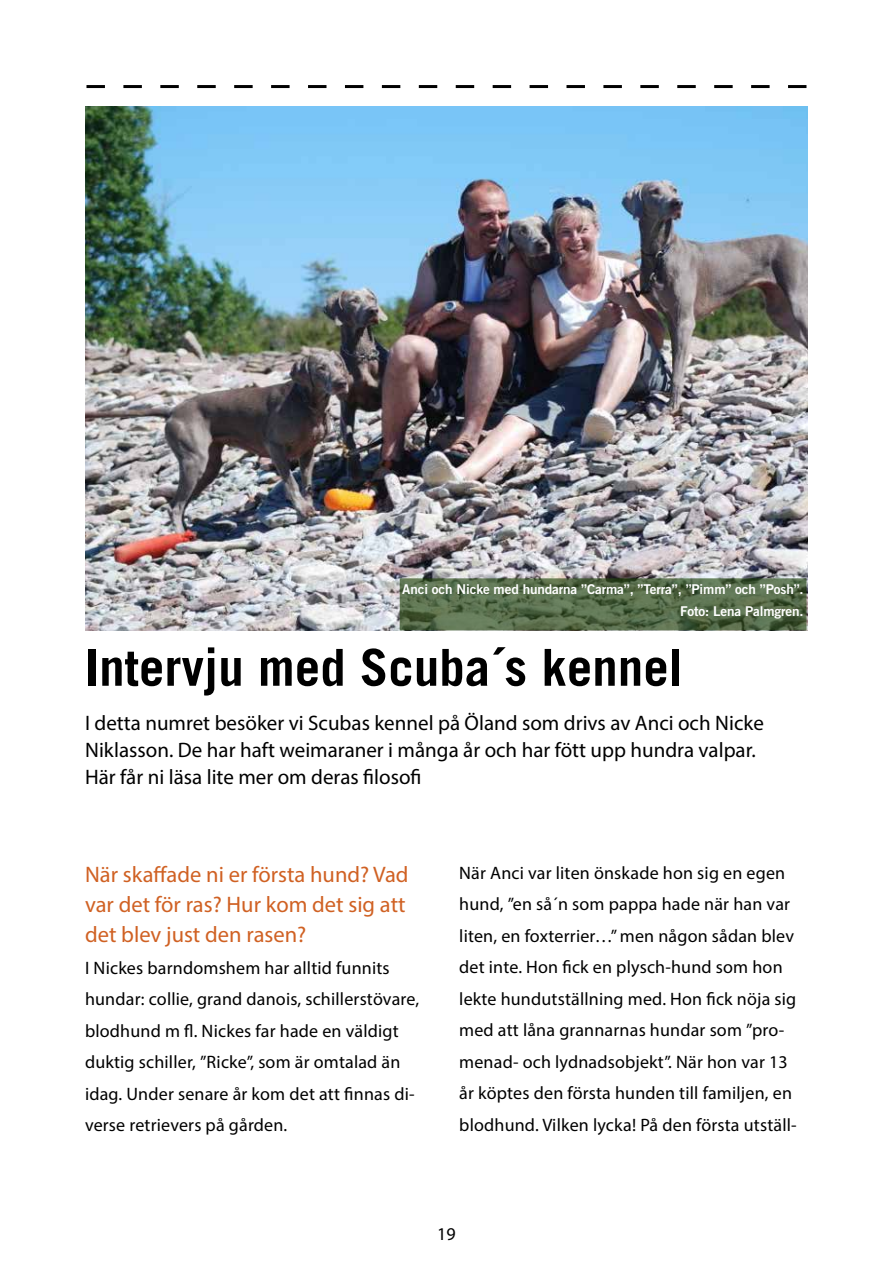
<style>
.page{position:relative;width:893px;height:1263px;background:#fff}
.page>*{position:absolute;margin:0;border:0;box-sizing:border-box;transform-origin:0 0}
.t1{font:700 51px "Trade Gothic";color:#000}
.t2{font:22.5px/30px "Myriad Pro";color:#d06123}
.t3{font:21px/27px "Myriad Pro";color:#000}
.t4{font:18px/31.5px "Myriad Pro";letter-spacing:.01em;color:#000}
.t5{font:13.5px/22.5px "Trade Gothic Bold Two";letter-spacing:-.01em;color:#fff;text-align:right}
</style>
<div class="page">
<img style="left:85px;top:107px;width:723px;height:523px">
<svg style="left:400px;top:578px;width:406px;height:52px;background:#566b4a"></svg>
<svg style="left:86px;top:85px;width:720px;height:3px"></svg>
<p class="t5" style="left:402px;top:577px;width:403px">Anci och Nicke med hundarna ”Carma”, ”Terra”, ”Pimm” och ”Posh”.<br>Foto: Lena Palmgren.</p>
<h1 class="t1" style="left:85px;top:636px;width:599px">Intervju med Scuba´s kennel</h1>
<p class="t3" style="left:85px;top:709px;width:680px">I detta numret besöker vi Scubas kennel på Öland som drivs av Anci och Nicke<br>Niklasson. De har haft weimaraner i många år och har fött upp hundra valpar.<br>Här får ni läsa lite mer om deras filosofi</p>
<p class="t2" style="left:85px;top:859px;width:325px">När skaffade ni er första hund? Vad var det för ras? Hur kom det sig att det blev just den rasen?</p>
<p class="t4" style="left:85px;top:952px;width:336px">I Nickes barndomshem har alltid funnits hundar: collie, grand danois, schillerstövare, blodhund m fl. Nickes far hade en väldigt duktig schiller, ”Ricke”, som är omtalad än idag. Under senare år kom det att finnas di&shy;verse retrievers på gården.</p>
<p class="t4" style="left:459px;top:857px;width:339px">När Anci var liten önskade hon sig en egen hund, ”en så´n som pappa hade när han var liten, en foxterrier…” men någon sådan blev det inte. Hon fick en plysch-hund som hon lekte hundutställning med. Hon fick nöja sig med att låna grannarnas hundar som ”pro&shy;menad- och lydnadsobjekt”. När hon var 13 år köptes den första hunden till familjen, en blodhund. Vilken lycka! På den första utställ-</p>
<p class="t4" style="left:437px;top:1218px;width:20px">19</p>
</div>
